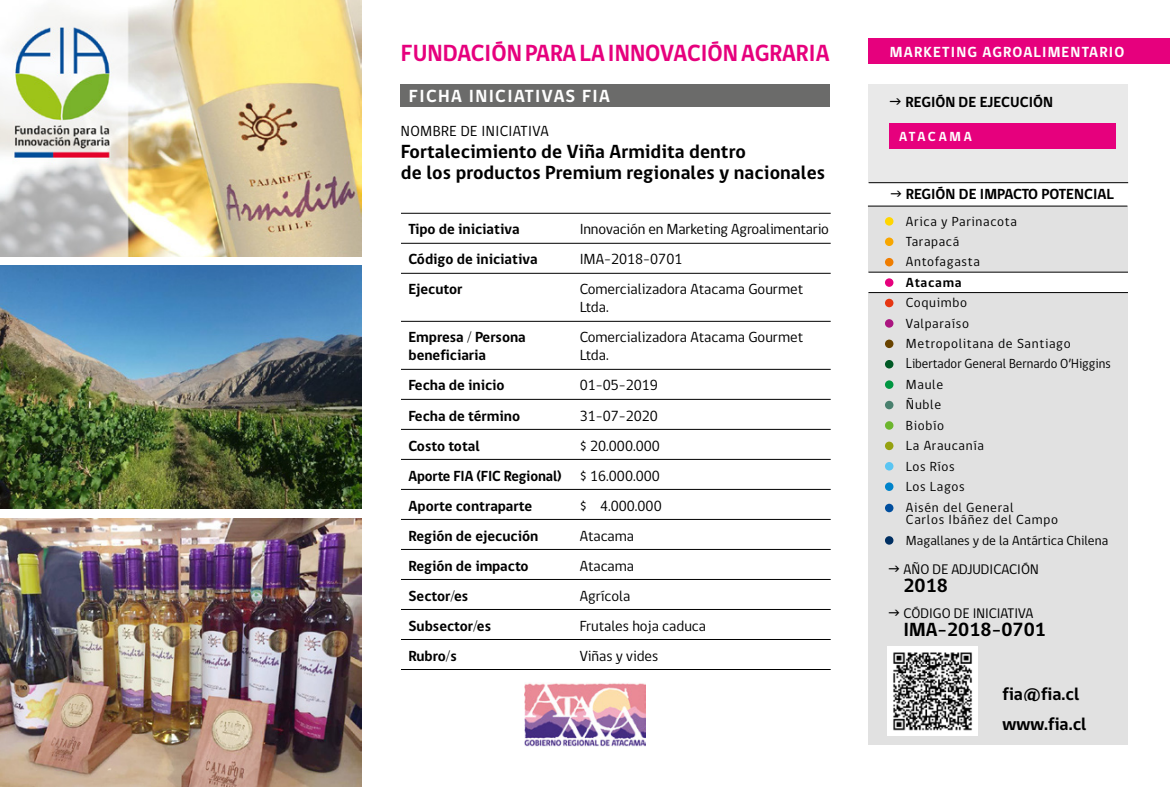
<style>
.page{position:relative;width:1170px;height:787px;background:#fff}
.page>*{position:absolute;margin:0;border:0;box-sizing:border-box;transform-origin:0 0}
.t1{font:700 24px "gob CL";color:#e6007d;scale:.96 1}
.t2{font:700 19.5px/21px "gob CL";letter-spacing:.005em;color:#000}
.t3{font:700 18px/30px "gob CL";color:#000}
.t4{font:700 18px "gob CL";letter-spacing:.075em;color:#fff}
.t5{font:700 15px/30px "gob CL";color:#000;text-align:justify}
.t6{font:15px/18px "gob CL";color:#000}
.t7{font:700 15px "gob CL";letter-spacing:.075em;color:#fff}
.t8{font:15px "gob CL";letter-spacing:.025em;color:#000}
.t9{font:14.25px "gob CL";color:#000}
.t10{font:13.5px/20.5px "gob CL";letter-spacing:.05em;color:#000}
.t11{font:13.5px/20.4px "gob CL";color:#000}
.t12{font:700 13.5px "gob CL";letter-spacing:.05em;color:#000}
.t13{font:700 13.5px "gob CL";letter-spacing:.19em;color:#fff}
.s1{font-weight:400}
.s2{font-size:14.85px}
</style>
<div class="page">
<div style="left:868px;top:292px;width:259px;height:452px;background:#e1e1e1"></div>
<hr style="left:401px;top:213px;width:429px;height:1px;background:#000">
<hr style="left:401px;top:243px;width:429px;height:1px;background:#000">
<hr style="left:401px;top:273px;width:429px;height:1px;background:#000">
<hr style="left:401px;top:321px;width:429px;height:1px;background:#000">
<hr style="left:401px;top:369px;width:429px;height:1px;background:#000">
<hr style="left:401px;top:399px;width:429px;height:1px;background:#000">
<hr style="left:401px;top:429px;width:429px;height:1px;background:#000">
<hr style="left:401px;top:459px;width:429px;height:1px;background:#000">
<hr style="left:401px;top:489px;width:429px;height:1px;background:#000">
<hr style="left:401px;top:519px;width:429px;height:1px;background:#000">
<hr style="left:401px;top:549px;width:429px;height:1px;background:#000">
<hr style="left:401px;top:579px;width:429px;height:1px;background:#000">
<hr style="left:401px;top:609px;width:429px;height:1px;background:#000">
<hr style="left:401px;top:639px;width:429px;height:1px;background:#000">
<hr style="left:401px;top:669px;width:429px;height:1px;background:#000">
<div style="left:868px;top:84px;width:259px;height:99px;background:#e9e9e9"></div>
<div style="left:868px;top:206px;width:259px;height:66px;background:#e1e1e1"></div>
<hr style="left:868px;top:272px;width:259px;height:1px;background:#000">
<hr style="left:868px;top:292px;width:259px;height:1px;background:#000">
<svg style="left:884px;top:217px;width:9px;height:9px"></svg>
<svg style="left:884px;top:237px;width:9px;height:9px"></svg>
<div style="left:884px;top:258px;width:9px;height:8px;background:#ef7d00;border-radius:50%"></div>
<svg style="left:884px;top:278px;width:9px;height:9px"></svg>
<div style="left:884px;top:299px;width:9px;height:8px;background:#e63612;border-radius:50%"></div>
<svg style="left:884px;top:319px;width:9px;height:9px"></svg>
<svg style="left:884px;top:339px;width:9px;height:9px"></svg>
<div style="left:884px;top:360px;width:9px;height:8px;background:#005925;border-radius:50%"></div>
<svg style="left:884px;top:380px;width:9px;height:9px"></svg>
<div style="left:884px;top:401px;width:9px;height:8px;background:#49806e;border-radius:50%"></div>
<svg style="left:884px;top:421px;width:9px;height:9px"></svg>
<svg style="left:884px;top:441px;width:9px;height:9px"></svg>
<div style="left:884px;top:462px;width:9px;height:8px;background:#5bc5f2;border-radius:50%"></div>
<svg style="left:884px;top:482px;width:9px;height:9px"></svg>
<div style="left:884px;top:504px;width:9px;height:8px;background:#004e9e;border-radius:50%"></div>
<div style="left:884px;top:536px;width:9px;height:8px;background:#002f62;border-radius:50%"></div>
<div style="left:889px;top:123px;width:226px;height:26px;background:#e6007d"></div>
<div style="left:868px;top:38px;width:301px;height:26px;background:#e6007d"></div>
<hr style="left:868px;top:182px;width:259px;height:1px;background:#000">
<hr style="left:867px;top:206px;width:260px;height:1px;background:#000">
<div style="left:400px;top:84px;width:429px;height:23px;background:#6b6b6a"></div>
<img style="left:887px;top:646px;width:89px;height:90px">
<img style="left:0;top:0;width:361px;height:256px">
<img style="left:0;top:265px;width:361px;height:243px">
<img style="left:0;top:518px;width:361px;height:269px">
<img style="left:524px;top:683px;width:122px;height:63px">
<h1 class="t1" style="left:401px;top:37px;width:448px">FUNDACIÓN PARA LA INNOVACIÓN AGRARIA</h1>
<p class="t4" style="left:409px;top:83px;width:203px">FICHA INICIATIVAS FIA</p>
<p class="t8" style="left:401px;top:121px;width:149px">NOMBRE DE INICIATIVA</p>
<h2 class="t2" style="left:401px;top:142px;width:426px">Fortalecimiento de Viña Armidita dentro<br>de los productos Premium regionales y nacionales</h2>
<p class="t5" style="left:408px;top:215px;width:113px">Tipo de iniciativa</p>
<p class="t6" style="left:579px;top:221px;width:251px">Innovación en Marketing Agroalimentario</p>
<p class="t5" style="left:408px;top:245px;width:131px">Código de iniciativa</p>
<p class="t6" style="left:579px;top:251px;width:104px">IMA-2018-0701</p>
<p class="t5" style="left:408px;top:275px;width:55px">Ejecutor</p>
<p class="t6" style="left:579px;top:281px;width:225px">Comercializadora Atacama Gourmet<br>Ltda.</p>
<p class="t5" style="left:408px;top:323px;width:119px">Empresa / Persona</p>
<p class="t6" style="left:579px;top:329px;width:225px">Comercializadora Atacama Gourmet</p>
<p class="t5" style="left:408px;top:341px;width:79px">beneficiaria</p>
<p class="t6" style="left:579px;top:347px;width:31px">Ltda.</p>
<p class="t5" style="left:408px;top:371px;width:98px">Fecha de inicio</p>
<p class="t6" style="left:579px;top:377px;width:80px">01-05-2019</p>
<p class="t5" style="left:408px;top:401px;width:113px">Fecha de término</p>
<p class="t6" style="left:579px;top:407px;width:80px">31-07-2020</p>
<p class="t5" style="left:408px;top:431px;width:73px">Costo total</p>
<p class="t5" style="left:408px;top:431px;width:253px;text-indent:171px"><span class="s1">$ 20.000.000<br></span>Aporte FIA (FIC Regional) <span class="s1">$ 16.000.000<br></span>Aporte contraparte</p>
<p class="t6" style="left:579px;top:497px;width:84px">$ 4.000.000</p>
<p class="t5" style="left:408px;top:521px;width:131px">Región de ejecución</p>
<p class="t6" style="left:579px;top:527px;width:56px">Atacama</p>
<p class="t5" style="left:408px;top:551px;width:122px">Región de impacto</p>
<p class="t6" style="left:579px;top:557px;width:56px">Atacama</p>
<p class="t5" style="left:408px;top:581px;width:61px">Sector/es</p>
<p class="t6" style="left:579px;top:587px;width:52px">Agrícola</p>
<p class="t5" style="left:408px;top:611px;width:84px">Subsector/es</p>
<p class="t6" style="left:579px;top:617px;width:128px">Frutales hoja caduca</p>
<p class="t5" style="left:408px;top:641px;width:50px">Rubro/s</p>
<p class="t6" style="left:579px;top:647px;width:80px">Viñas y vides</p>
<p class="t7" style="left:889px;top:42px;width:236px">MARKETING AGROALIMENTARIO</p>
<p class="t5" style="left:905px;top:87px;width:149px">REGIÓN DE EJECUCIÓN</p>
<p class="t13" style="left:899px;top:127px;width:74px">ATACAMA</p>
<p class="t5" style="left:905px;top:180px;width:210px">REGIÓN DE IMPACTO POTENCIAL</p>
<p class="t10" style="left:905px;top:211px;width:112px">Arica y Parinacota<br>Tarapacá<br>Antofagasta</p>
<p class="t12" style="left:905px;top:273px;width:57px">Atacama</p>
<p class="t10" style="left:905px;top:293px;width:206px">Coquimbo<br>Valparaíso<br>Metropolitana de Santiago<br><span class="s2">L</span>ibertador General Bernardo O’Higgins<br>Maule<br>Ñuble<br>Biobío<br>La Araucanía<br>Los Ríos<br>Los Lagos<br>Aisén del General</p>
<p class="t11" style="left:905px;top:510px;width:204px">Carlos Ibáñez del Campo<br>Magallanes y de la Antártica Chilena</p>
<p class="t9" style="left:903px;top:559px;width:137px">AÑO DE ADJUDICACIÓN</p>
<h2 class="t2" style="left:903px;top:575px;width:46px">2018</h2>
<p class="t9" style="left:903px;top:603px;width:131px">CÓDIGO DE INICIATIVA</p>
<h2 class="t2" style="left:903px;top:619px;width:144px">IMA-2018-0701</h2>
<p class="t3" style="left:1002px;top:679px;width:85px">fia@fia.cl www.fia.cl</p>
</div>
